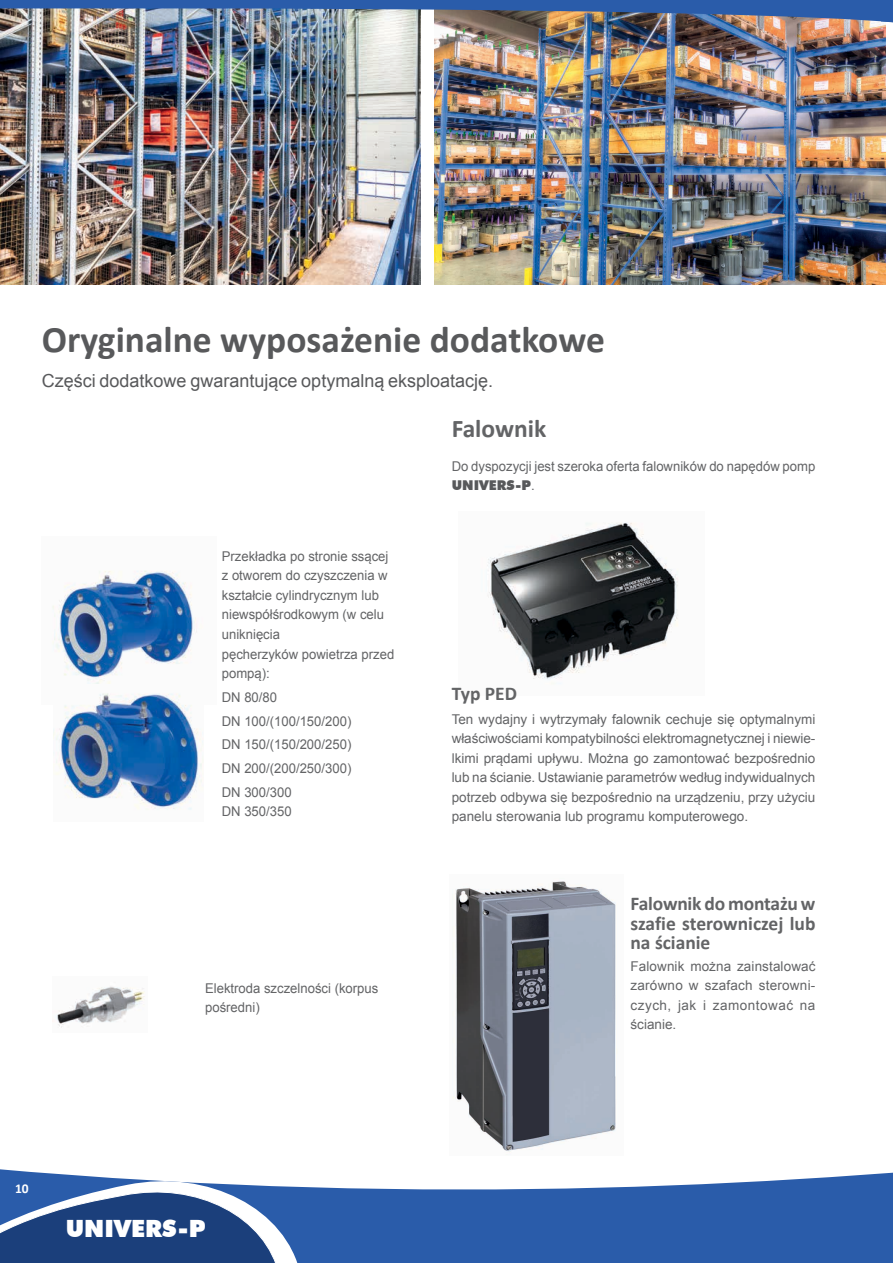
<style>
.page{position:relative;width:893px;height:1263px;background:#fff}
.page>*{position:absolute;margin:0;border:0;box-sizing:border-box;transform-origin:0 0}
.t1{font:700 37.5px "Calibri";color:#58595b}
.t2{font:700 25.5px "Calibri";color:#636466}
.t3{font:900 23.85px "Futura BT";color:#fff}
.t4{font:700 19.5px/19.5px "Calibri";letter-spacing:-.005em;color:#636466;text-align:justify}
.t5{font:18px "Arial";color:#58595b}
.t6{font:13.5px/19.5px "Arial";color:#636466}
.t7{font:900 13.5px "Futura BT";color:#58595b}
.t8{font:700 13.5px "Calibri";color:#fff}
.s1{font-family:"Arial";font-weight:400;color:#636466}
</style>
<div class="page">
<img style="left:452px;top:881px;width:165px;height:221px">
<img style="left:0;top:57px;width:843px;height:228px">
<div style="left:377px;top:0;width:100px;height:330px;background:#fff;opacity:.2"></div>
<div style="left:421px;top:7px;width:12px;height:282px;background:#fff"></div>
<img style="left:487px;top:522px;width:191px;height:162px">
<div style="left:843px;top:0;width:50px;height:332px;background:#fff;opacity:.2"></div>
<div style="left:887px;top:9px;width:6px;height:282px;background:#fff"></div>
<img style="left:52px;top:986px;width:93px;height:42px">
<img style="left:52px;top:570px;width:145px;height:114px">
<img style="left:54px;top:693px;width:149px;height:117px">
<svg style="left:467px;top:1102px;width:149px;height:53px"></svg>
<svg style="left:0;top:1169px;width:893px;height:94px"></svg>
<img style="left:0;top:0;width:893px;height:57px">
<h1 class="t1" style="left:42px;top:316px;width:565px">Oryginalne wyposażenie dodatkowe</h1>
<h3 class="t5" style="left:42px;top:369px;width:453px">Części dodatkowe gwarantujące optymalną eksploatację.</h3>
<p class="t6" style="left:222px;top:547px;width:174px">Przekładka po stronie ssącej z otworem do czyszczenia w kształcie cylindrycznym lub niewspółśrodkowym (w celu uniknięcia<br>pęcherzyków powietrza przed pompą):</p>
<p class="t6" style="left:222px;top:685px;width:131px;line-height:23.7px">DN 80/80<br>DN 100/(100/150/200)<br>DN 150/(150/200/250)<br>DN 200/(200/250/300)<br>DN 300/300</p>
<p class="t6" style="left:222px;top:802px;width:71px">DN 350/350</p>
<p class="t6" style="left:205px;top:978px;width:175px">Elektroda szczelności (korpus pośredni)</p>
<h2 class="t2" style="left:452px;top:412px;width:96px">Falownik</h2>
<p class="t6" style="left:452px;top:456px;width:365px">Do dyspozycji jest szeroka oferta falowników do napędów pomp</p>
<p class="t7" style="left:452px;top:477px;width:85px">UNIVERS-P<span class="s1">.</span></p>
<h3 class="t4" style="left:452px;top:683px;width:67px">Typ PED</h3>
<p class="t6" style="left:452px;top:709px;width:365px;text-align:justify">Ten wydajny i wytrzymały falownik cechuje się optymalnymi właściwościami kompatybilności elektromagnetycznej i niewie&shy;lkimi prądami upływu. Można go zamontować bezpośrednio lub na ścianie. Ustawianie parametrów według indywidualnych potrzeb odbywa się bezpośrednio na urządzeniu, przy użyciu panelu sterowania lub programu komputerowego.</p>
<h3 class="t4" style="left:630px;top:894px;width:186px">Falownik do montażu w szafie sterowniczej lub na ścianie</h3>
<p class="t6" style="left:630px;top:957px;width:187px;text-align:justify">Falownik można zainstalować zarówno w szafach sterowni&shy;czych, jak i zamontować na ścianie.</p>
<p class="t8" style="left:15px;top:1180px;width:15px">10</p>
<h3 class="t3" style="left:66px;top:1214px;width:141px">UNIVERS-P</h3>
</div>
